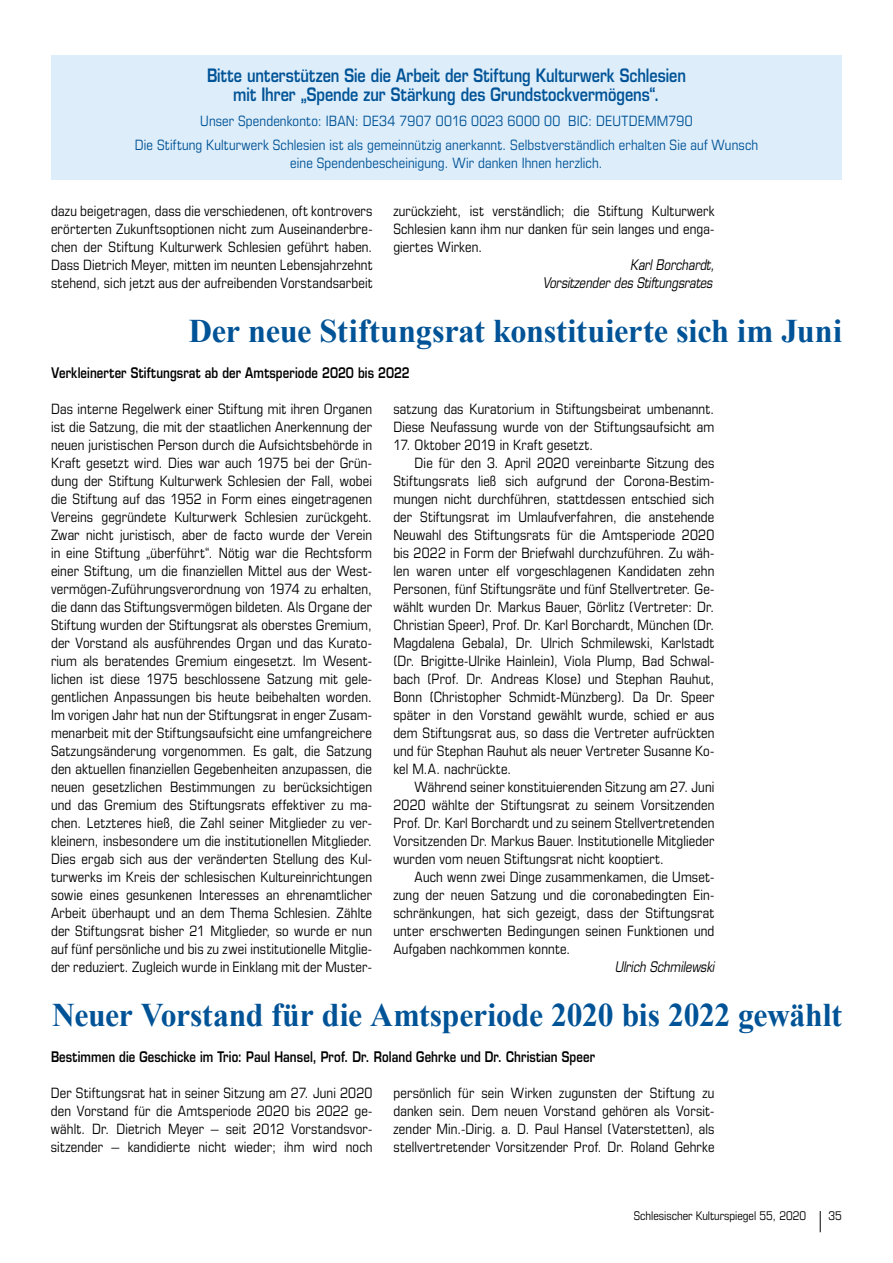
<style>
.page{position:relative;width:893px;height:1263px;background:#fff}
.page>*{position:absolute;margin:0;border:0;box-sizing:border-box;transform-origin:0 0}
.t1{font:700 33px "Times New Roman";letter-spacing:-.01em;color:#005396;scale:.96 1}
.t2{font:700 33px "Times New Roman";letter-spacing:-.01em;color:#005396}
.t3{font:600 18px/19.5px "Eurostile";color:#005396;text-align:center;scale:.8 1}
.t4{font:condensed 14.25px/18px "Eurostile LTCE";letter-spacing:.01em;color:#000;text-align:justify}
.t5{font:condensed 14.25px/24.5px "Eurostile LTCE";letter-spacing:.01em;color:#005396;text-align:center}
.t6{font:600 14.25px "Eurostile";letter-spacing:.01em;color:#000;scale:.8 1}
.t7{font:italic 14.25px/18px "Eurostile";color:#000;text-align:right;scale:.8 1}
.t8{font:condensed 12px "Eurostile LTCE";color:#000}
</style>
<div class="page">
<svg style="left:820px;top:1211px;width:1px;height:21px"></svg>
<div style="left:51px;top:55px;width:791px;height:125px;background:#ddedfa"></div>
<p class="t3" style="left:207px;top:65px;width:600px">Bitte unterstützen Sie die Arbeit der Stiftung Kulturwerk Schlesien mit Ihrer „Spende zur Stärkung des Grundstockvermögens“.</p>
<p class="t5" style="left:135px;top:108px;width:625px">Unser Spendenkonto: IBAN: DE34 7907 0016 0023 6000 00 BIC: DEUTDEMM790<br>Die Stiftung Kulturwerk Schlesien ist als gemeinnützig anerkannt. Selbstverständlich erhalten Sie auf Wunsch</p>
<p class="t5" style="left:290px;top:151px;width:314px">eine Spendenbescheinigung. Wir danken Ihnen herzlich.</p>
<p class="t4" style="left:51px;top:202px;width:323px">dazu beigetragen, dass die verschiedenen, oft kontrovers erörterten Zukunftsoptionen nicht zum Auseinanderbre&shy;chen der Stiftung Kulturwerk Schlesien geführt haben.<br>Dass Dietrich Meyer, mitten im neunten Lebensjahrzehnt stehend, sich jetzt aus der aufreibenden Vorstandsarbeit</p>
<h1 class="t2" style="left:189px;top:312px;width:655px">Der neue Stiftungsrat konstituierte sich im Juni</h1>
<p class="t6" style="left:52px;top:364px;width:449px">Verkleinerter Stiftungsrat ab der Amtsperiode 2020 bis 2022</p>
<p class="t4" style="left:51px;top:400px;width:323px">Das interne Regelwerk einer Stiftung mit ihren Organen ist die Satzung, die mit der staatlichen Anerkennung der neuen juristischen Person durch die Aufsichtsbehörde in Kraft gesetzt wird. Dies war auch 1975 bei der Grün&shy;dung der Stiftung Kulturwerk Schlesien der Fall, wobei die Stiftung auf das 1952 in Form eines eingetragenen Vereins gegründete Kulturwerk Schlesien zurückgeht.<br>Zwar nicht juristisch, aber de facto wurde der Verein in eine Stiftung „überführt“. Nötig war die Rechtsform einer Stiftung, um die finanziellen Mittel aus der West&shy;vermögen-Zuführungsverordnung von 1974 zu erhalten, die dann das Stiftungsvermögen bildeten. Als Organe der Stiftung wurden der Stiftungsrat als oberstes Gremium, der Vorstand als ausführendes Organ und das Kurato&shy;rium als beratendes Gremium eingesetzt. Im Wesent&shy;lichen ist diese 1975 beschlossene Satzung mit gele&shy;gentlichen Anpassungen bis heute beibehalten worden.<br>Im vorigen Jahr hat nun der Stiftungsrat in enger Zusam&shy;menarbeit mit der Stiftungsaufsicht eine umfangreichere Satzungsänderung vorgenommen. Es galt, die Satzung den aktuellen finanziellen Gegebenheiten anzupassen, die neuen gesetzlichen Bestimmungen zu berücksichtigen und das Gremium des Stiftungsrats effektiver zu ma&shy;chen. Letzteres hieß, die Zahl seiner Mitglieder zu ver&shy;kleinern, insbesondere um die institutionellen Mitglieder.<br>Dies ergab sich aus der veränderten Stellung des Kul&shy;turwerks im Kreis der schlesischen Kultureinrichtungen sowie eines gesunkenen Interesses an ehrenamtlicher Arbeit überhaupt und an dem Thema Schlesien. Zählte der Stiftungsrat bisher 21 Mitglieder, so wurde er nun auf fünf persönliche und bis zu zwei institutionelle Mitglie&shy;der reduziert. Zugleich wurde in Einklang mit der Muster-</p>
<p class="t4" style="left:393px;top:400px;width:323px">satzung das Kuratorium in Stiftungsbeirat umbenannt.<br>Diese Neufassung wurde von der Stiftungsaufsicht am</p>
<p class="t4" style="left:393px;top:202px;width:323px">zurückzieht, ist verständlich; die Stiftung Kulturwerk Schlesien kann ihm nur danken für sein langes und enga&shy;giertes Wirken.</p>
<p class="t7" style="left:543px;top:256px;width:216px">Karl Borchardt,<br>Vorsitzender des Stiftungsrates</p>
<p class="t4" style="left:393px;top:436px;width:202px">17. Oktober 2019 in Kraft gesetzt.</p>
<p class="t4" style="left:415px;top:454px;width:301px">Die für den 3. April 2020 vereinbarte Sitzung des</p>
<p class="t4" style="left:393px;top:472px;width:323px">Stiftungsrats ließ sich aufgrund der Corona-Bestim-</p>
<p class="t4" style="left:393px;top:490px;width:322px">mungen nicht durchführen, stattdessen entschied sich</p>
<p class="t4" style="left:393px;top:508px;width:323px">der Stiftungsrat im Umlaufverfahren, die anstehende</p>
<p class="t4" style="left:393px;top:526px;width:323px">Neuwahl des Stiftungsrats für die Amtsperiode 2020</p>
<p class="t4" style="left:393px;top:544px;width:323px">bis 2022 in Form der Briefwahl durchzuführen. Zu wäh-</p>
<p class="t4" style="left:393px;top:562px;width:323px">len waren unter elf vorgeschlagenen Kandidaten zehn</p>
<p class="t4" style="left:393px;top:580px;width:323px">Personen, fünf Stiftungsräte und fünf Stellvertreter. Ge-</p>
<p class="t4" style="left:393px;top:598px;width:323px">wählt wurden Dr. Markus Bauer, Görlitz (Vertreter: Dr.</p>
<p class="t4" style="left:393px;top:616px;width:323px">Christian Speer), Prof. Dr. Karl Borchardt, München (Dr.</p>
<p class="t4" style="left:393px;top:634px;width:323px">Magdalena Gebala), Dr. Ulrich Schmilewski, Karlstadt</p>
<p class="t4" style="left:393px;top:652px;width:323px">(Dr. Brigitte-Ulrike Hainlein), Viola Plump, Bad Schwal-</p>
<p class="t4" style="left:393px;top:670px;width:323px">bach (Prof. Dr. Andreas Klose) und Stephan Rauhut,</p>
<p class="t4" style="left:393px;top:688px;width:323px">Bonn (Christopher Schmidt-Münzberg). Da Dr. Speer</p>
<p class="t4" style="left:393px;top:706px;width:323px">später in den Vorstand gewählt wurde, schied er aus</p>
<p class="t4" style="left:393px;top:724px;width:323px">dem Stiftungsrat aus, so dass die Vertreter aufrückten</p>
<p class="t4" style="left:393px;top:742px;width:323px">und für Stephan Rauhut als neuer Vertreter Susanne Ko-</p>
<p class="t4" style="left:393px;top:760px;width:120px">kel M.A. nachrückte.</p>
<p class="t4" style="left:415px;top:778px;width:301px">Während seiner konstituierenden Sitzung am 27. Juni</p>
<p class="t4" style="left:393px;top:796px;width:323px">2020 wählte der Stiftungsrat zu seinem Vorsitzenden</p>
<p class="t4" style="left:393px;top:814px;width:323px">Prof. Dr. Karl Borchardt und zu seinem Stellvertretenden</p>
<p class="t4" style="left:393px;top:832px;width:323px">Vorsitzenden Dr. Markus Bauer. Institutionelle Mitglieder</p>
<p class="t4" style="left:393px;top:850px;width:272px">wurden vom neuen Stiftungsrat nicht kooptiert.</p>
<p class="t4" style="left:415px;top:868px;width:301px">Auch wenn zwei Dinge zusammenkamen, die Umset-</p>
<p class="t4" style="left:393px;top:886px;width:323px">zung der neuen Satzung und die coronabedingten Ein-</p>
<p class="t4" style="left:393px;top:904px;width:323px">schränkungen, hat sich gezeigt, dass der Stiftungsrat</p>
<p class="t4" style="left:393px;top:922px;width:323px">unter erschwerten Bedingungen seinen Funktionen und</p>
<p class="t4" style="left:393px;top:940px;width:179px">Aufgaben nachkommen konnte.</p>
<p class="t7" style="left:615px;top:958px;width:126px">Ulrich Schmilewski</p>
<h1 class="t1" style="left:52px;top:996px;width:824px">Neuer Vorstand für die Amtsperiode 2020 bis 2022 gewählt</h1>
<p class="t6" style="left:51px;top:1048px;width:682px">Bestimmen die Geschicke im Trio: Paul Hansel, Prof. Dr. Roland Gehrke und Dr. Christian Speer</p>
<p class="t4" style="left:51px;top:1084px;width:323px">Der Stiftungsrat hat in seiner Sitzung am 27. Juni 2020 den Vorstand für die Amtsperiode 2020 bis 2022 ge&shy;wählt. Dr. Dietrich Meyer – seit 2012 Vorstandsvor&shy;sitzender – kandidierte nicht wieder; ihm wird noch</p>
<p class="t4" style="left:393px;top:1084px;width:323px">persönlich für sein Wirken zugunsten der Stiftung zu danken sein. Dem neuen Vorstand gehören als Vorsit&shy;zender Min.-Dirig. a. D. Paul Hansel (Vaterstetten), als stellvertretender Vorsitzender Prof. Dr. Roland Gehrke</p>
<p class="t8" style="left:634px;top:1208px;width:174px">Schlesischer Kulturspiegel 55, 2020</p>
<p class="t8" style="left:829px;top:1209px;width:15px">35</p>
</div>
